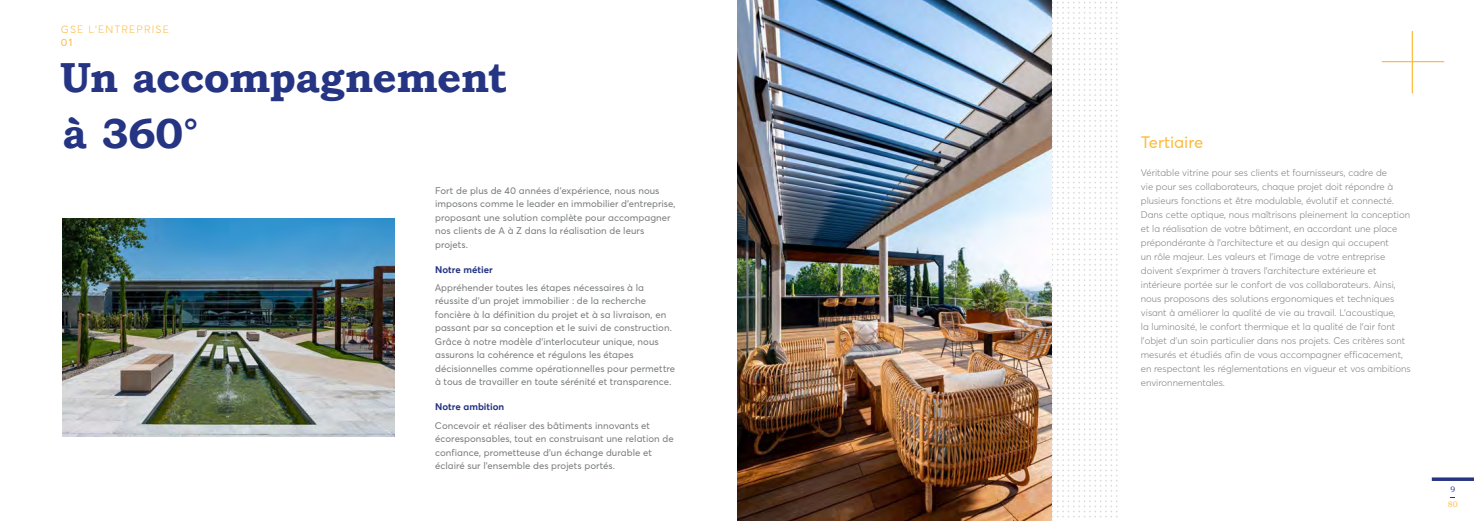
<style>
.page{position:relative;width:1474px;height:521px;background:#fff}
.page>*{position:absolute;margin:0;border:0;box-sizing:border-box;transform-origin:0 0}
.t1{font:700 42px/55.4px "Bookman Old Style";letter-spacing:-.015em;color:#253483}
.t2{font:16.62px "Averta Std";color:#fbba3c}
.t3{font:300 10.5px "Averta Std";letter-spacing:.11em;color:#fbba3c}
.t4{font:10.5px "Averta Std";color:#fbba3c}
.t5{font:300 9.62px/14px "Averta Std";color:#7e7c7d}
.t6{font:9.62px/13.5px "Averta Std";letter-spacing:.005em;color:#77797a}
.t7{font:700 9.62px "Averta Std";letter-spacing:.005em;color:#253483}
.t8{font:7.88px "Bookman Old Style";color:#fbba3c}
.t9{font:7.88px "Bookman Old Style";color:#253483}
</style>
<div class="page">
<svg style="left:1051px;top:0;width:66px;height:521px"></svg>
<img style="left:62px;top:218px;width:332px;height:219px">
<img style="left:737px;top:0;width:314px;height:521px">
<hr style="left:1411px;top:31px;width:1px;height:62px;background:#fbba3c">
<hr style="left:1381px;top:61px;width:63px;height:1px;background:#fbba3c">
<svg style="left:1431px;top:477px;width:42px;height:4px"></svg>
<p class="t3" style="left:61px;top:23px;width:110px">GSE L'ENTREPRISE</p>
<p class="t4" style="left:61px;top:35px;width:13px">01</p>
<h1 class="t1" style="left:60px;top:50px;width:448px">Un accompagnement à 360°</h1>
<p class="t6" style="left:435px;top:183px;width:242px">Fort de plus de 40 années d’expérience, nous nous imposons comme le leader en immobilier d’entreprise, proposant une solution complète pour accompagner nos clients de A à Z dans la réalisation de leurs projets.</p>
<p class="t7" style="left:435px;top:263px;width:59px">Notre métier</p>
<p class="t6" style="left:435px;top:281px;width:242px">Appréhender toutes les étapes nécessaires à la réussite d’un projet immobilier : de la recherche foncière à la définition du projet et à sa livraison, en passant par sa conception et le suivi de construction.<br>Grâce à notre modèle d’interlocuteur unique, nous assurons la cohérence et régulons les étapes décisionnelles comme opérationnelles pour permettre à tous de travailler en toute sérénité et transparence.</p>
<p class="t7" style="left:435px;top:401px;width:71px">Notre ambition</p>
<p class="t6" style="left:435px;top:419px;width:240px">Concevoir et réaliser des bâtiments innovants et écoresponsables, tout en construisant une relation de confiance, prometteuse d’un échange durable et éclairé sur l’ensemble des projets portés.</p>
<h2 class="t2" style="left:1140px;top:132px;width:64px">Tertiaire</h2>
<p class="t5" style="left:1140px;top:166px;width:271px">Véritable vitrine pour ses clients et fournisseurs, cadre de<br>vie pour ses collaborateurs, chaque projet doit répondre à plusieurs fonctions et être modulable, évolutif et connecté.<br>Dans cette optique, nous maîtrisons pleinement la conception et la réalisation de votre bâtiment, en accordant une place prépondérante à l’architecture et au design qui occupent<br>un rôle majeur. Les valeurs et l’image de votre entreprise doivent s’exprimer à travers l’architecture extérieure et intérieure portée sur le confort de vos collaborateurs. Ainsi, nous proposons des solutions ergonomiques et techniques visant à améliorer la qualité de vie au travail. L’acoustique,<br>la luminosité, le confort thermique et la qualité de l’air font l’objet d’un soin particulier dans nos projets. Ces critères sont mesurés et étudiés afin de vous accompagner efficacement, en respectant les réglementations en vigueur et vos ambitions environnementales.</p>
<p class="t9" style="left:1450px;top:484px;width:6px">9</p>
<p class="t8" style="left:1447px;top:499px;width:11px">80</p>
</div>
